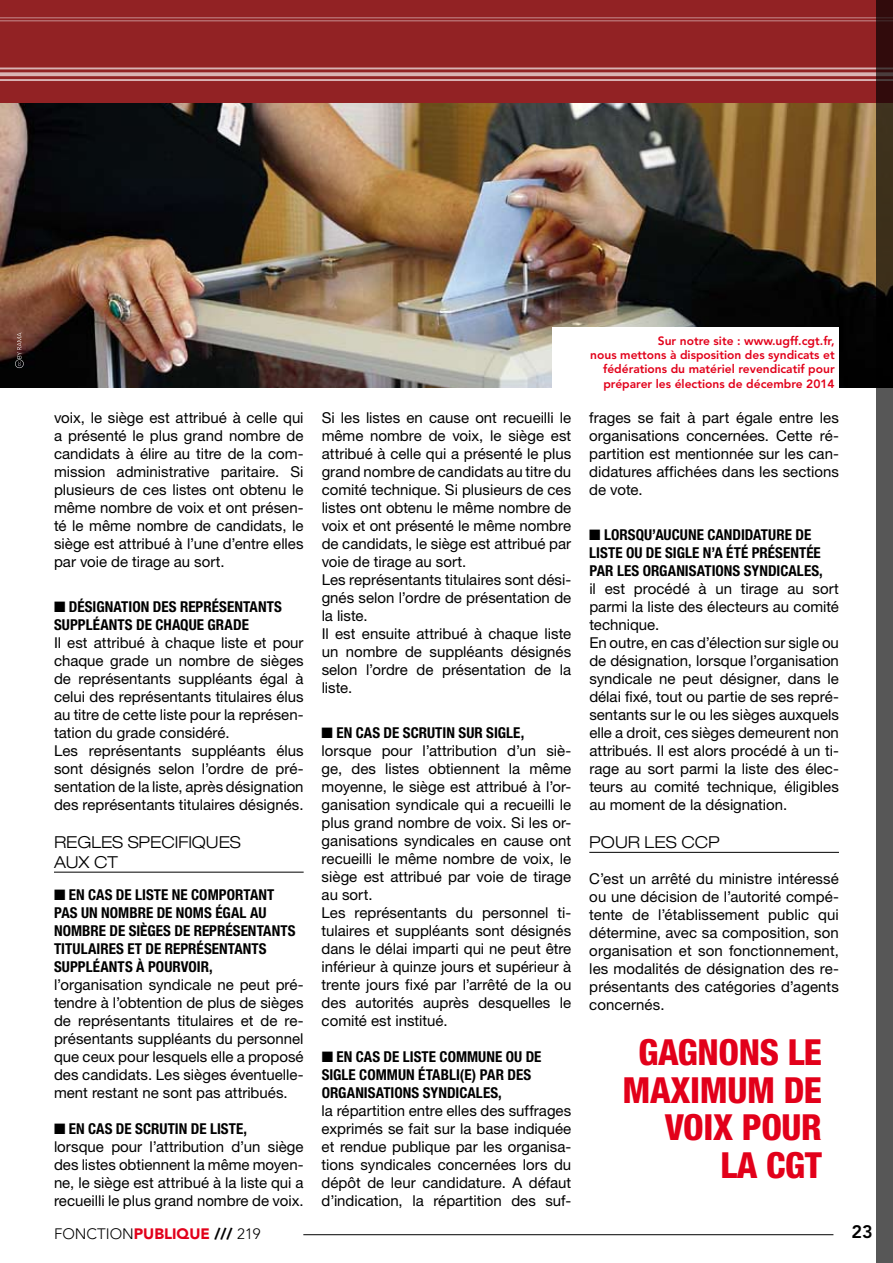
<style>
.page{position:relative;width:893px;height:1263px;background:#fff}
.page>*{position:absolute;margin:0;border:0;box-sizing:border-box;transform-origin:0 0}
.t1{font:800 condensed 36px/37.5px "Helvetica Neue LT Std";letter-spacing:-.01em;color:#e2001a;text-align:right}
.t2{font:800 18px "Avenir LT Std";color:#000}
.t3{font:300 expanded 16.5px/19.8px "Helvetica Neue LT Std";letter-spacing:-.005em;color:#000}
.t4{font:15px/18px "Helvetica Neue LT Std";color:#000;text-align:justify}
.t5{font:700 condensed 15px "Helvetica Neue LT Std";letter-spacing:.005em;color:#000}
.t6{font:300 15px "Avenir LT Std";color:#000}
.t7{font:800 12px/14.4px "Avenir LT Std";color:#e2001a;text-align:right}
.s1{font-weight:900;color:#e2001a}
.s2{font-weight:900}
</style>
<div class="page">
<hr style="left:303px;top:1234px;width:530px;height:1px;background:#000">
<img style="left:0;top:102px;width:876px;height:286px">
<hr style="left:54px;top:872px;width:250px;height:1px;background:#000">
<hr style="left:589px;top:852px;width:250px;height:1px;background:#000">
<div style="left:0;top:0;width:893px;height:102px;background:#922224"></div>
<hr style="left:0;top:68px;width:893px;height:1px;background:#fff">
<svg style="left:0;top:72px;width:876px;height:4px;background:#d3a6a7"></svg>
<hr style="left:0;top:79px;width:893px;height:2px;background:#fff">
<hr style="left:0;top:17px;width:893px;height:2px;background:#fff">
<hr style="left:0;top:20px;width:893px;height:2px;background:#fff">
<svg style="left:876px;top:0;width:17px;height:1263px;background:#494441"></svg>
<svg style="left:15px;top:333px;width:9px;height:35px"></svg>
<div style="left:552px;top:327px;width:287px;height:61px;background:#fff"></div>
<p class="t4" style="left:54px;top:409px;width:251px">voix, le siège est attribué à celle qui a présenté le plus grand nombre de candidats à élire au titre de la com&shy;mission administrative paritaire. Si plusieurs de ces listes ont obtenu le même nombre de voix et ont présen&shy;té le même nombre de candidats, le siège est attribué à l’une d’entre elles par voie de tirage au sort.</p>
<p class="t5" style="left:54px;top:598px;width:39px">■ DÉSIGNATION</p>
<p class="t5" style="left:153px;top:598px;width:36px">DES REPR</p>
<p class="t5" style="left:212px;top:598px;width:17px">ÉSENTANTS</p>
<p class="t5" style="left:54px;top:616px;width:9px">SUPP</p>
<p class="t5" style="left:86px;top:616px;width:24px">LÉANTS</p>
<p class="t5" style="left:136px;top:616px;width:45px">DE CHAQUE</p>
<p class="t5" style="left:208px;top:616px;width:42px">GRADE</p>
<p class="t4" style="left:54px;top:633px;width:251px;text-align:left">Il est attribué à chaque liste et pour chaque grade un nombre de sièges de représentants suppléants égal à celui des représentants titulaires élus au titre de cette liste pour la représen&shy;tation du grade considéré.<br>Les représentants suppléants élus sont désignés selon l’ordre de pré&shy;sentation de la liste, après désignation des représentants titulaires désignés.</p>
<p class="t3" style="left:54px;top:832px;width:188px">REGLES SPECIFIQUES<br>AUX CT</p>
<p class="t5" style="left:54px;top:886px;width:43px">■ENCAS</p>
<p class="t5" style="left:116px;top:886px;width:34px">DE LISTE</p>
<p class="t5" style="left:172px;top:886px;width:29px">NE COMPORTANT</p>
<p class="t5" style="left:54px;top:904px;width:9px">PAS</p>
<p class="t5" style="left:81px;top:904px;width:30px">UN NOMBRE</p>
<p class="t5" style="left:157px;top:904px;width:29px">DE NOMS</p>
<p class="t5" style="left:215px;top:904px;width:44px">ÉGAL AU</p>
<p class="t5" style="left:54px;top:922px;width:10px">NOMBRE</p>
<p class="t5" style="left:109px;top:922px;width:47px">DE SIÈGES</p>
<p class="t5" style="left:174px;top:922px;width:28px">DE REPR</p>
<p class="t5" style="left:225px;top:922px;width:17px">ÉSENTANTS</p>
<p class="t5" style="left:54px;top:940px;width:8px">TITU</p>
<p class="t5" style="left:81px;top:940px;width:16px">LAIRES</p>
<p class="t5" style="left:127px;top:940px;width:47px">ET DE REPR</p>
<p class="t5" style="left:197px;top:940px;width:17px">ÉSENTANTS</p>
<p class="t5" style="left:54px;top:958px;width:9px">SUPP</p>
<p class="t5" style="left:86px;top:958px;width:24px">LÉANTS</p>
<p class="t5" style="left:136px;top:958px;width:21px">À POUR</p>
<p class="t5" style="left:181px;top:958px;width:33px">VOIR,</p>
<p class="t4" style="left:54px;top:975px;width:251px">l’organisation syndicale ne peut pré&shy;tendre à l’obtention de plus de sièges de représentants titulaires et de re&shy;présentants suppléants du personnel que ceux pour lesquels elle a proposé des candidats. Les sièges éventuelle&shy;ment restant ne sont pas attribués.</p>
<p class="t5" style="left:54px;top:1120px;width:43px">■ENCAS</p>
<p class="t5" style="left:116px;top:1120px;width:28px">DE SCRUTIN</p>
<p class="t5" style="left:191px;top:1120px;width:34px">DE LISTE</p>
<p class="t5" style="left:244px;top:1120px;width:5px">,</p>
<p class="t4" style="left:54px;top:1137px;width:251px">lorsque pour l’attribution d’un siège des listes obtiennent la même moyen&shy;ne, le siège est attribué à la liste qui a recueilli le plus grand nombre de voix.</p>
<p class="t4" style="left:322px;top:409px;width:251px;text-align:left">Si les listes en cause ont recueilli le même nombre de voix, le siège est attribué à celle qui a présenté le plus grand nombre de candidats au titre du comité technique. Si plusieurs de ces listes ont obtenu le même nombre de voix et ont présenté le même nombre de candidats, le siège est attribué par voie de tirage au sort.<br>Les représentants titulaires sont dési&shy;gnés selon l’ordre de présentation de la liste.<br>Il est ensuite attribué à chaque liste un nombre de suppléants désignés selon l’ordre de présentation de la liste.</p>
<p class="t5" style="left:322px;top:724px;width:44px">■ENCAS</p>
<p class="t5" style="left:384px;top:724px;width:28px">DE SCRUTIN</p>
<p class="t5" style="left:458px;top:724px;width:9px">SUR</p>
<p class="t5" style="left:486px;top:724px;width:39px">SIGLE,</p>
<p class="t4" style="left:322px;top:741px;width:251px;text-align:left">lorsque pour l’attribution d’un siè&shy;ge, des listes obtiennent la même moyenne, le siège est attribué à l’or&shy;ganisation syndicale qui a recueilli le plus grand nombre de voix. Si les or&shy;ganisations syndicales en cause ont recueilli le même nombre de voix, le siège est attribué par voie de tirage au sort.<br>Les représentants du personnel ti&shy;tulaires et suppléants sont désignés dans le délai imparti qui ne peut être inférieur à quinze jours et supérieur à trente jours fixé par l’arrêté de la ou des autorités auprès desquelles le comité est institué.</p>
<p class="t5" style="left:322px;top:1048px;width:43px">■ENCAS</p>
<p class="t5" style="left:384px;top:1048px;width:34px">DE LISTE</p>
<p class="t5" style="left:440px;top:1048px;width:10px">COMMUNE</p>
<p class="t5" style="left:506px;top:1048px;width:36px">OU DE</p>
<p class="t5" style="left:322px;top:1066px;width:48px">SIGLECOMMUN</p>
<p class="t5" style="left:418px;top:1066px;width:71px">ÉTABLI(E) PAR</p>
<p class="t5" style="left:507px;top:1066px;width:17px">DES</p>
<p class="t5" style="left:322px;top:1084px;width:9px">ORGANISATIONS</p>
<p class="t5" style="left:423px;top:1084px;width:80px">SYNDICALES,</p>
<p class="t4" style="left:322px;top:1101px;width:251px">la répartition entre elles des suffrages exprimés se fait sur la base indiquée et rendue publique par les organisa&shy;tions syndicales concernées lors du dépôt de leur candidature. A défaut d’indication, la répartition des suf-</p>
<p class="t7" style="left:590px;top:333px;width:246px">Sur notre site : www.ugff.cgt.fr,<br>nous mettons à disposition des syndicats et fédérations du matériel revendicatif pour préparer les élections de décembre 2014</p>
<p class="t4" style="left:589px;top:409px;width:251px">frages se fait à part égale entre les organisations concernées. Cette ré&shy;partition est mentionnée sur les can&shy;didatures affichées dans les sections de vote.</p>
<p class="t5" style="left:589px;top:526px;width:24px">■LORSQU</p>
<p class="t5" style="left:652px;top:526px;width:13px">’AUCUNE</p>
<p class="t5" style="left:707px;top:526px;width:55px">CANDIDATURE</p>
<p class="t5" style="left:795px;top:526px;width:16px">DE</p>
<p class="t5" style="left:589px;top:544px;width:15px">LISTE</p>
<p class="t5" style="left:626px;top:544px;width:158px">OU DE SIGLE N’A ÉTÉ PRÉSENT</p>
<p class="t5" style="left:806px;top:544px;width:15px">ÉE</p>
<p class="t5" style="left:589px;top:562px;width:9px">PAR</p>
<p class="t5" style="left:617px;top:562px;width:35px">LES ORGANISATIONS</p>
<p class="t5" style="left:744px;top:562px;width:80px">SYNDICALES,</p>
<p class="t4" style="left:589px;top:579px;width:251px;text-align:left">il est procédé à un tirage au sort parmi la liste des électeurs au comité technique.<br>En outre, en cas d’élection sur sigle ou de désignation, lorsque l’organisation syndicale ne peut désigner, dans le délai fixé, tout ou partie de ses repré&shy;sentants sur le ou les sièges auxquels elle a droit, ces sièges demeurent non attribués. Il est alors procédé à un ti&shy;rage au sort parmi la liste des élec&shy;teurs au comité technique, éligibles au moment de la désignation.</p>
<p class="t3" style="left:589px;top:832px;width:132px">POUR LES CCP</p>
<p class="t4" style="left:589px;top:869px;width:251px">C’est un arrêté du ministre intéressé ou une décision de l’autorité compé&shy;tente de l’établissement public qui détermine, avec sa composition, son organisation et son fonctionnement, les modalités de désignation des re&shy;présentants des catégories d’agents concernés.</p>
<h1 class="t1" style="left:622px;top:1033px;width:201px">GAGNONS LE<br>MAXIMUM DE<br>VOIX POUR<br>LA CGT</h1>
<p class="t6" style="left:54px;top:1225px;width:208px">FONCTION<span class="s1">PUBLIQUE</span> <span class="s2">///</span> 219</p>
<p class="t2" style="left:851px;top:1221px;width:23px">23</p>
</div>
